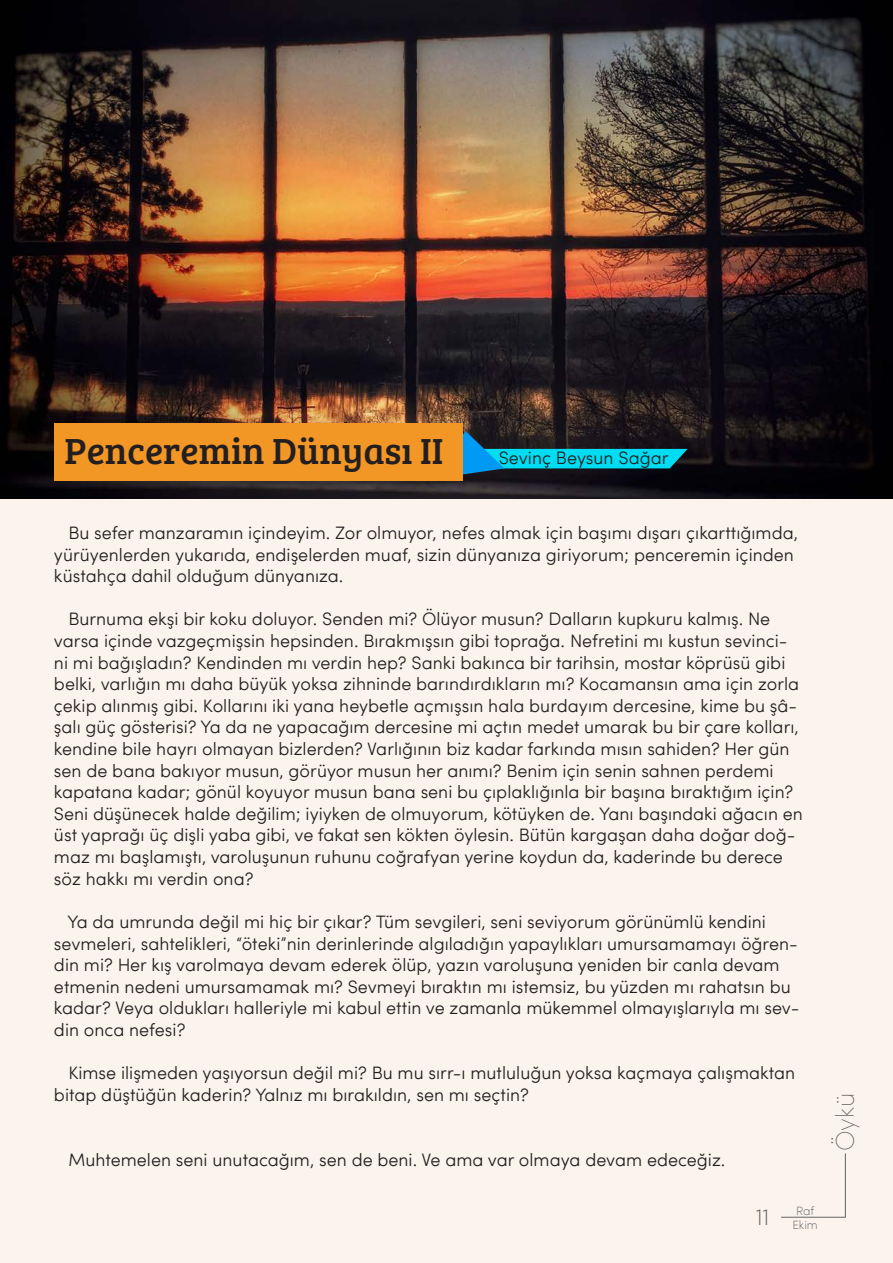
<style>
.page{position:relative;width:893px;height:1263px;background:#fdf3ed}
.page>*{position:absolute;margin:0;border:0;box-sizing:border-box;transform-origin:0 0}
.t1{font:37.5px "Bree Serif";color:#231f20}
.t2{font:200 25.5px "Sofia W03";color:#606465}
.t3{font:200 22.5px "Sofia W03";color:#606465}
.t4{font:300 18px/21.6px "Sofia W03";color:#231f20}
.t5{font:200 12px "Sofia W03";color:#606465}
</style>
<div class="page">
<hr style="left:781px;top:1217px;width:64px;height:1px;background:#606465">
<hr style="left:845px;top:1153px;width:1px;height:64px;background:#606465">
<img style="left:0;top:0;width:893px;height:498px">
<svg style="left:462px;top:431px;width:226px;height:44px;background:#106b7d"></svg>
<div style="left:54px;top:423px;width:408px;height:57px;background:#f29625"></div>
<p class="t1" style="left:65px;top:423px;width:380px">Penceremin Dünyası II</p>
<p class="t4" style="left:499px;top:446px;width:171px">Sevinç Beysun Sağar</p>
<p class="t4" style="left:54px;top:521px;width:746px;text-indent:14px">Bu sefer manzaramın içindeyim. Zor olmuyor, nefes almak için başımı dışarı çıkarttığımda, yürüyenlerden yukarıda, endişelerden muaf, sizin dünyanıza giriyorum; penceremin içinden küstahça dahil olduğum dünyanıza.</p>
<p class="t4" style="left:54px;top:607px;width:750px;text-indent:14px">Burnuma ekşi bir koku doluyor. Senden mi? Ölüyor musun? Dalların kupkuru kalmış. Ne varsa içinde vazgeçmişsin hepsinden. Bırakmışsın gibi toprağa. Nefretini mı kustun sevinci&shy;ni mi bağışladın? Kendinden mı verdin hep? Sanki bakınca bir tarihsin, mostar köprüsü gibi belki, varlığın mı daha büyük yoksa zihninde barındırdıkların mı? Kocamansın ama için zorla çekip alınmış gibi. Kollarını iki yana heybetle açmışsın hala burdayım dercesine, kime bu şâ&shy;şalı güç gösterisi? Ya da ne yapacağım dercesine mi açtın medet umarak bu bir çare kolları, kendine bile hayrı olmayan bizlerden? Varlığının biz kadar farkında mısın sahiden? Her gün sen de bana bakıyor musun, görüyor musun her anımı? Benim için senin sahnen perdemi kapatana kadar; gönül koyuyor musun bana seni bu çıplaklığınla bir başına bıraktığım için?<br>Seni düşünecek halde değilim; iyiyken de olmuyorum, kötüyken de. Yanı başındaki ağacın en üst yaprağı üç dişli yaba gibi, ve fakat sen kökten öylesin. Bütün kargaşan daha doğar doğ&shy;maz mı başlamıştı, varoluşunun ruhunu coğrafyan yerine koydun da, kaderinde bu derece söz hakkı mı verdin ona?</p>
<p class="t4" style="left:54px;top:910px;width:747px;text-indent:14px">Ya da umrunda değil mi hiç bir çıkar? Tüm sevgileri, seni seviyorum görünümlü kendini sevmeleri, sahtelikleri, “öteki”nin derinlerinde algıladığın yapaylıkları umursamamayı öğren&shy;din mi? Her kış varolmaya devam ederek ölüp, yazın varoluşuna yeniden bir canla devam etmenin nedeni umursamamak mı? Sevmeyi bıraktın mı istemsiz, bu yüzden mı rahatsın bu kadar? Veya oldukları halleriyle mi kabul ettin ve zamanla mükemmel olmayışlarıyla mı sev&shy;din onca nefesi?</p>
<p class="t4" style="left:54px;top:1061px;width:743px;text-indent:14px">Kimse ilişmeden yaşıyorsun değil mi? Bu mu sırr-ı mutluluğun yoksa kaçmaya çalışmaktan bitap düştüğün kaderin? Yalnız mı bırakıldın, sen mı seçtin?</p>
<p class="t4" style="left:68px;top:1147px;width:659px">Muhtemelen seni unutacağım, sen de beni. Ve ama var olmaya devam edeceğiz.</p>
<p class="t5" style="left:796px;top:1202px;width:20px">Raf</p>
<p class="t3" style="left:756px;top:1202px;width:15px">11</p>
<p class="t5" style="left:792px;top:1217px;width:27px">Ekim</p>
<p class="t2" style="left:828px;top:1151px;width:60px;rotate:-90deg">Öykü</p>
</div>
